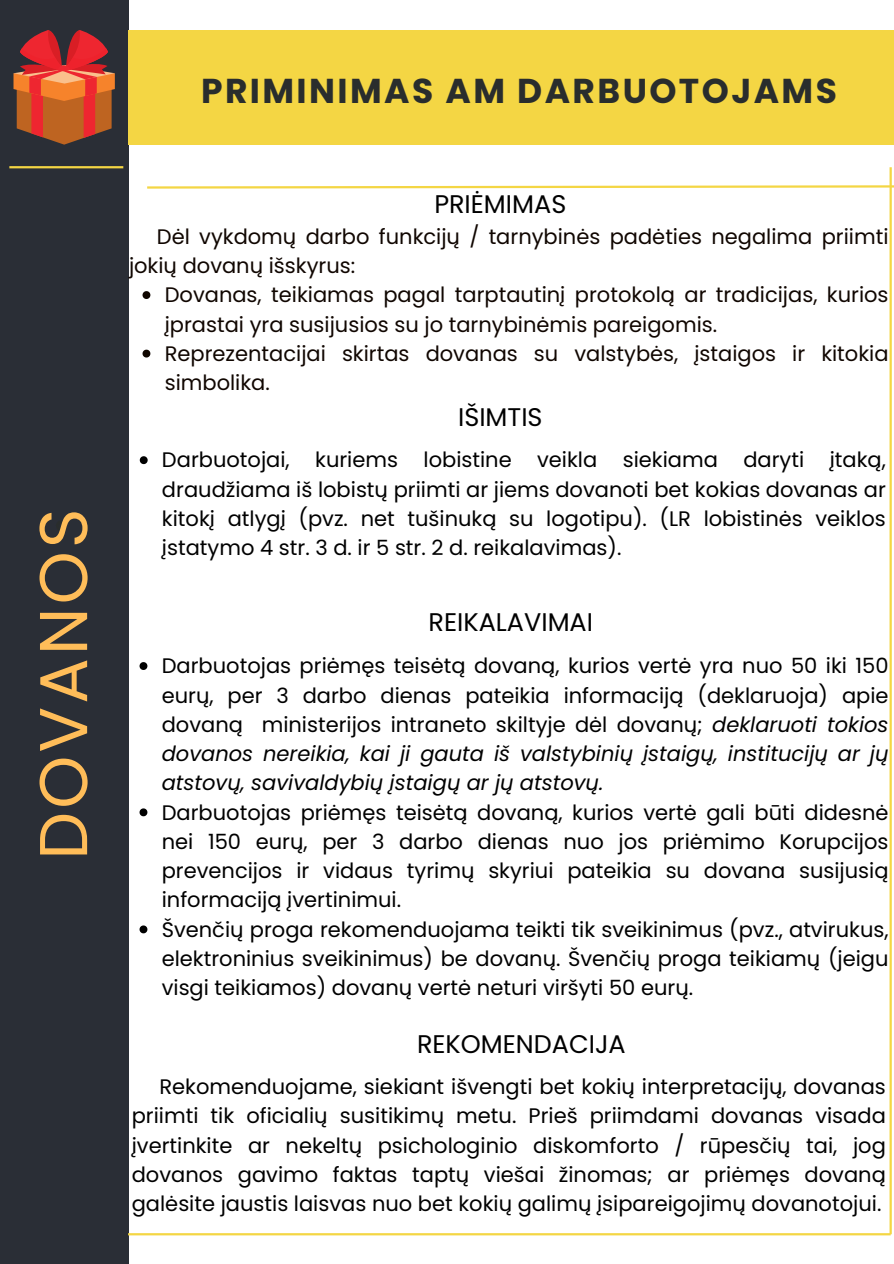
<style>
.page{position:relative;width:894px;height:1264px;background:#fff}
.page>*{position:absolute;margin:0;border:0;box-sizing:border-box;transform-origin:0 0}
.t1{font:67.5px "Poppins";letter-spacing:.045em;color:#ffbd59}
.t2{font:700 34.5px "Poppins";letter-spacing:.07em;color:#292d2d}
.t3{font:25.5px "Poppins";color:#000}
.t4{font:21px/29.2px "Poppins";color:#000;text-align:justify}
.t5{font:21px/29.2px "Poppins";color:#100600}
.s1{font-style:italic}
</style>
<div class="page">
<div style="left:0;top:0;width:128px;height:1263px;background:#2a2e36"></div>
<div style="left:128px;top:30px;width:765px;height:115px;background:#f4d644"></div>
<svg style="left:147px;top:184px;width:746px;height:6px"></svg>
<hr style="left:9px;top:166px;width:114px;height:2px;background:#f4d644">
<hr style="left:128px;top:1233px;width:762px;height:2px;background:#f4d644">
<svg style="left:13px;top:30px;width:102px;height:115px"></svg>
<svg style="left:142px;top:291px;width:8px;height:8px"></svg>
<svg style="left:142px;top:349px;width:8px;height:8px"></svg>
<svg style="left:140px;top:456px;width:8px;height:8px"></svg>
<svg style="left:139px;top:662px;width:8px;height:8px"></svg>
<svg style="left:139px;top:808px;width:8px;height:8px"></svg>
<svg style="left:139px;top:925px;width:8px;height:8px"></svg>
<hr style="left:889px;top:167px;width:2px;height:1067px;background:#f4d644">
<h1 class="t1" style="left:16px;top:859px;width:352px;rotate:-90deg">DOVANOS</h1>
<p class="t2" style="left:201px;top:66px;width:637px">PRIMINIMAS AM DARBUOTOJAMS</p>
<p class="t3" style="left:434px;top:186px;width:133px">PRIĖMIMAS</p>
<h2 class="t5" style="left:129px;top:222px;width:760px;text-indent:28px">Dėl vykdomų darbo funkcijų / tarnybinės padėties negalima priimti jokių dovanų išskyrus:</h2>
<h3 class="t5" style="left:165px;top:280px;width:725px">Dovanas, teikiamas pagal tarptautinį protokolą ar tradicijas, kurios įprastai yra susijusios su jo tarnybinėmis pareigomis.</h3>
<p class="t5" style="left:165px;top:339px;width:725px">Reprezentacijai skirtas dovanas su valstybės, įstaigos ir kitokia simbolika.</p>
<p class="t3" style="left:458px;top:399px;width:86px">IŠIMTIS</p>
<p class="t4" style="left:162px;top:445px;width:725px">Darbuotojai, kuriems lobistine veikla siekiama daryti įtaką, draudžiama iš lobistų priimti ar jiems dovanoti bet kokias dovanas ar kitokį atlygį (pvz. net tušinuką su logotipu). (LR lobistinės veiklos įstatymo 4 str. 3 d. ir 5 str. 2 d. reikalavimas).</p>
<h3 class="t3" style="left:428px;top:604px;width:166px">REIKALAVIMAI</h3>
<p class="t4" style="left:162px;top:651px;width:728px">Darbuotojas priėmęs teisėtą dovaną, kurios vertė yra nuo 50 iki 150 eurų, per 3 darbo dienas pateikia informaciją (deklaruoja) apie dovaną ministerijos intraneto skiltyje dėl dovanų; <span class="s1">deklaruoti tokios dovanos nereikia, kai ji gauta iš valstybinių įstaigų, institucijų ar jų atstovų, savivaldybių įstaigų ar jų atstovų.</span></p>
<p class="t4" style="left:162px;top:797px;width:728px">Darbuotojas priėmęs teisėtą dovaną, kurios vertė gali būti didesnė nei 150 eurų, per 3 darbo dienas nuo jos priėmimo Korupcijos prevencijos ir vidaus tyrimų skyriui pateikia su dovana susijusią informaciją įvertinimui.</p>
<p class="t4" style="left:162px;top:914px;width:728px">Švenčių proga rekomenduojama teikti tik sveikinimus (pvz., atvirukus, elektroninius sveikinimus) be dovanų. Švenčių proga teikiamų (jeigu visgi teikiamos) dovanų vertė neturi viršyti 50 eurų.</p>
<h3 class="t3" style="left:417px;top:1026px;width:210px">REKOMENDACIJA</h3>
<p class="t4" style="left:132px;top:1072px;width:755px;text-indent:28px">Rekomenduojame, siekiant išvengti bet kokių interpretacijų, dovanas priimti tik oficialių susitikimų metu. Prieš priimdami dovanas visada įvertinkite ar nekeltų psichologinio diskomforto / rūpesčių tai, jog dovanos gavimo faktas taptų viešai žinomas; ar priėmęs dovaną galėsite jaustis laisvas nuo bet kokių galimų įsipareigojimų dovanotojui.</p>
</div>
